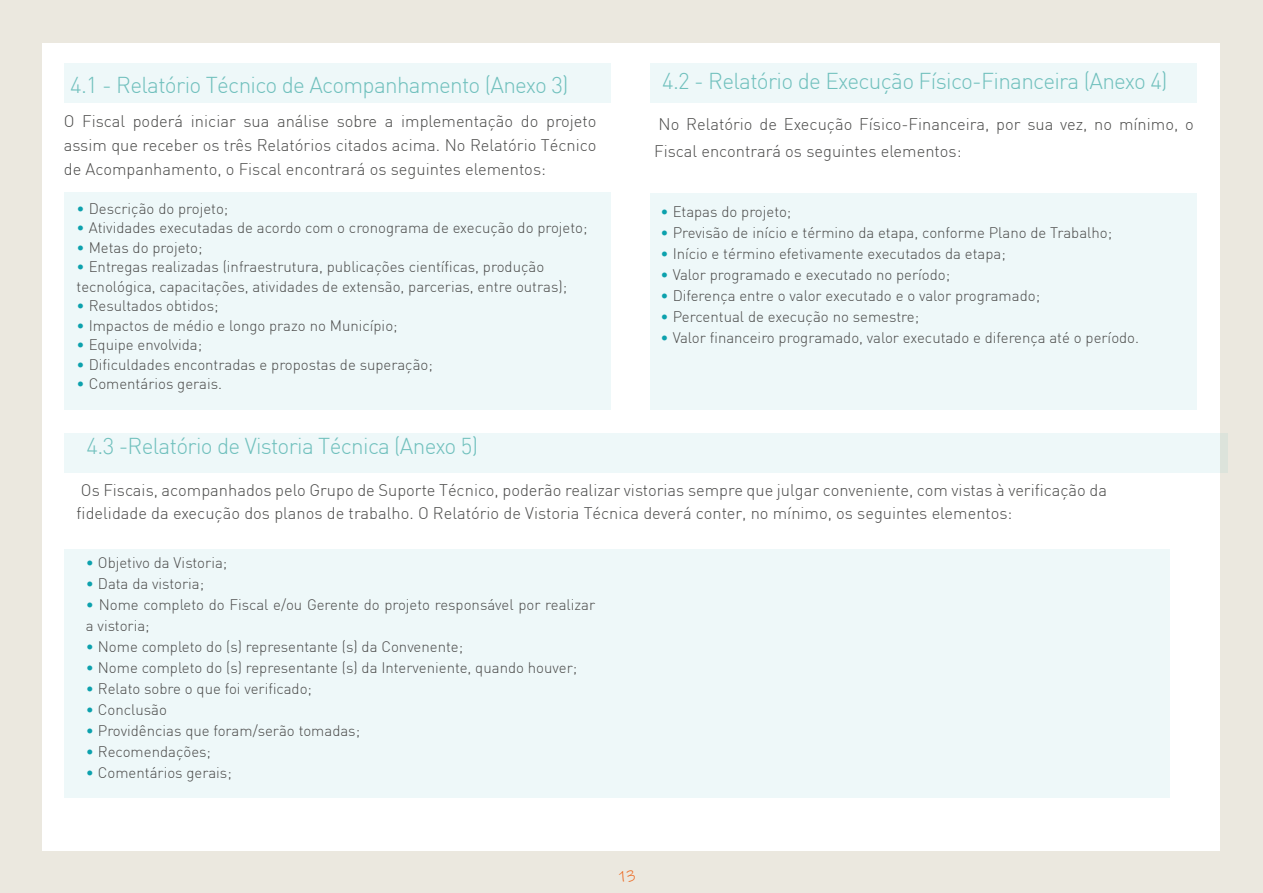
<style>
.page{position:relative;width:1263px;height:893px;background:#ebe8df}
.page>*{position:absolute;margin:0;border:0;box-sizing:border-box;transform-origin:0 0}
.t1{font:300 22.5px "DIN";letter-spacing:-.03em;color:#70c0bd}
.t2{font:300 16.5px/24px "DIN";color:#4a4a49}
.t3{font:300 15px/19.5px "DIN";color:#4a4a49}
.t4{font:15px "Ink Free";color:#ec681f}
.s1{color:#0ca1ad}
</style>
<div class="page">
<div style="left:43px;top:43px;width:1177px;height:807px;background:#fff"></div>
<div style="left:64px;top:64px;width:546px;height:39px;background:#eef8f9"></div>
<div style="left:65px;top:193px;width:546px;height:217px;background:#eef8f9"></div>
<div style="left:650px;top:64px;width:546px;height:39px;background:#eef8f9"></div>
<div style="left:650px;top:193px;width:546px;height:216px;background:#eef8f9"></div>
<div style="left:65px;top:434px;width:1162px;height:39px;background:#eef8f9"></div>
<div style="left:64px;top:549px;width:1105px;height:249px;background:#eef8f9"></div>
<h1 class="t1" style="left:70px;top:71px;width:500px">4.1 - Relatório Técnico de Acompanhamento (Anexo 3)</h1>
<p class="t2" style="left:64px;top:108px;width:534px;text-align:justify">O Fiscal poderá iniciar sua análise sobre a implementação do projeto assim que receber os três Relatórios citados acima. No Relatório Técnico de Acompanhamento, o Fiscal encontrará os seguintes elementos:</p>
<p class="t3" style="left:77px;top:198px;width:153px"><span class="s1">•</span> Descrição do projeto;</p>
<p class="t3" style="left:77px;top:218px;width:512px"><span class="s1">•</span> Atividades executadas de acordo com o cronograma de execução do projeto;</p>
<p class="t3" style="left:77px;top:237px;width:127px"><span class="s1">•</span> Metas do projeto;</p>
<p class="t3" style="left:77px;top:257px;width:492px"><span class="s1">•</span> Entregas realizadas (infraestrutura, publicações científicas, produção tecnológica, capacitações, atividades de extensão, parcerias, entre outras);</p>
<p class="t3" style="left:77px;top:296px;width:143px"><span class="s1">•</span> Resultados obtidos;</p>
<p class="t3" style="left:77px;top:315px;width:322px"><span class="s1">•</span> Impactos de médio e longo prazo no Município;</p>
<p class="t3" style="left:77px;top:335px;width:127px"><span class="s1">•</span> Equipe envolvida;</p>
<p class="t3" style="left:77px;top:354px;width:358px"><span class="s1">•</span> Dificuldades encontradas e propostas de superação;</p>
<p class="t3" style="left:77px;top:374px;width:147px"><span class="s1">•</span> Comentários gerais.</p>
<h1 class="t1" style="left:662px;top:67px;width:507px">4.2 - Relatório de Execução Físico-Financeira (Anexo 4)</h1>
<p class="t2" style="left:654px;top:111px;width:541px;line-height:27px">No Relatório de Execução Físico-Financeira, por sua vez, no mínimo, o<br>Fiscal encontrará os seguintes elementos:</p>
<p class="t3" style="left:661px;top:202px;width:132px"><span class="s1">•</span> Etapas do projeto;</p>
<p class="t3" style="left:661px;top:223px;width:453px"><span class="s1">•</span> Previsão de início e término da etapa, conforme Plano de Trabalho;</p>
<p class="t3" style="left:661px;top:244px;width:347px"><span class="s1">•</span> Início e término efetivamente executados da etapa;</p>
<p class="t3" style="left:661px;top:265px;width:291px"><span class="s1">•</span> Valor programado e executado no período;</p>
<p class="t3" style="left:661px;top:286px;width:381px"><span class="s1">•</span> Diferença entre o valor executado e o valor programado;</p>
<p class="t3" style="left:661px;top:307px;width:260px"><span class="s1">•</span> Percentual de execução no semestre;</p>
<p class="t3" style="left:661px;top:328px;width:480px"><span class="s1">•</span> Valor financeiro programado, valor executado e diferença até o período.</p>
<h1 class="t1" style="left:87px;top:432px;width:393px">4.3 -Relatório de Vistoria Técnica (Anexo 5)</h1>
<p class="t2" style="left:77px;top:479px;width:1032px;line-height:22.5px">Os Fiscais, acompanhados pelo Grupo de Suporte Técnico, poderão realizar vistorias sempre que julgar conveniente, com vistas à verificação da fidelidade da execução dos planos de trabalho. O Relatório de Vistoria Técnica deverá conter, no mínimo, os seguintes elementos:</p>
<p class="t3" style="left:86px;top:553px;width:143px"><span class="s1">•</span> Objetivo da Vistoria;</p>
<p class="t3" style="left:86px;top:574px;width:120px"><span class="s1">•</span> Data da vistoria;</p>
<p class="t3" style="left:86px;top:594px;width:511px;line-height:21px"><span class="s1">•</span> Nome completo do Fiscal e/ou Gerente do projeto responsável por realizar a vistoria;</p>
<p class="t3" style="left:86px;top:637px;width:379px"><span class="s1">•</span> Nome completo do (s) representante (s) da Convenente;</p>
<p class="t3" style="left:86px;top:658px;width:493px"><span class="s1">•</span> Nome completo do (s) representante (s) da Interveniente, quando houver;</p>
<p class="t3" style="left:86px;top:679px;width:228px"><span class="s1">•</span> Relato sobre o que foi verificado;</p>
<p class="t3" style="left:86px;top:700px;width:83px"><span class="s1">•</span> Conclusão</p>
<p class="t3" style="left:86px;top:721px;width:276px"><span class="s1">•</span> Providências que foram/serão tomadas;</p>
<p class="t3" style="left:86px;top:742px;width:127px"><span class="s1">•</span> Recomendações;</p>
<p class="t3" style="left:86px;top:763px;width:147px"><span class="s1">•</span> Comentários gerais;</p>
<p class="t4" style="left:619px;top:866px;width:19px">13</p>
</div>
